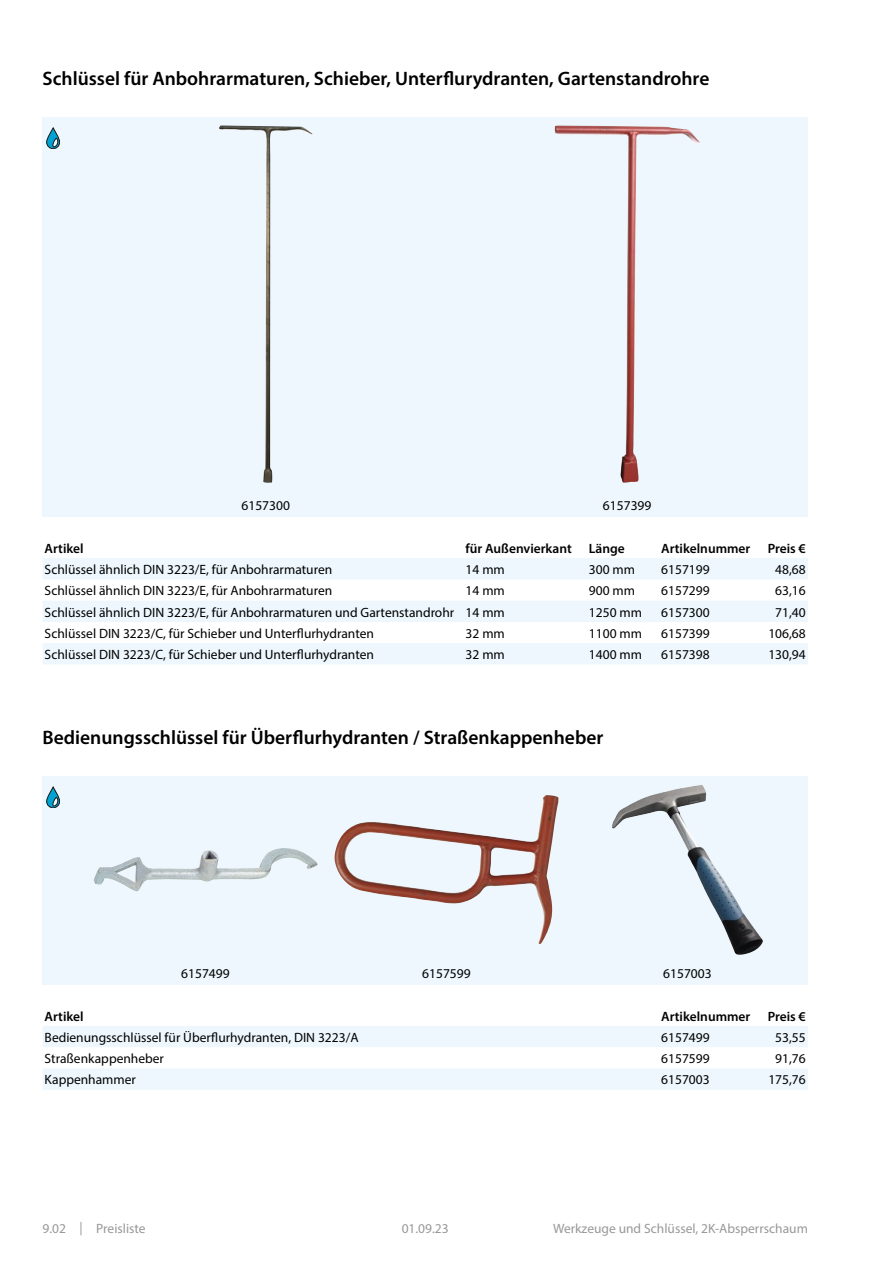
<style>
.page{position:relative;width:893px;height:1263px;background:#fff}
.page>*{position:absolute;margin:0;border:0;box-sizing:border-box;transform-origin:0 0}
.Titel{font:600 19.5px "Myriad Pro";color:#000}
.Artikel{font:13.5px "Myriad Pro";color:#000}
.t1{font:13.5px "Myriad Pro";color:#989898}
.Kopfzeile{font:600 13.5px "Myriad Pro";color:#000}
.Artikelnummer{font:13.5px "Myriad Pro";color:#000}
.Preis{font:13.5px "Myriad Pro";color:#000}
.Bildname{font:13.5px "Myriad Pro";color:#000}
.Preisname{font:600 13.5px "Myriad Pro";letter-spacing:-.005em;color:#000}
</style>
<div class="page">
<div style="left:43px;top:117px;width:765px;height:400px;background:#edf7fd"></div>
<img style="left:219px;top:125px;width:93px;height:358px">
<img style="left:555px;top:125px;width:145px;height:358px">
<svg style="left:43px;top:558px;width:765px;height:106px;fill:#edf7fd"></svg>
<div style="left:43px;top:776px;width:765px;height:208px;background:#edf7fd"></div>
<img style="left:94px;top:848px;width:223px;height:44px">
<img style="left:334px;top:795px;width:224px;height:149px">
<img style="left:612px;top:785px;width:151px;height:170px">
<svg style="left:43px;top:1026px;width:765px;height:64px;fill:#edf7fd"></svg>
<svg style="left:47px;top:128px;width:13px;height:21px"></svg>
<svg style="left:47px;top:787px;width:13px;height:21px"></svg>
<p class="Titel" style="left:43px;top:66px;width:668px">Schlüssel für Anbohrarmaturen, Schieber, Unterflurydranten, Gartenstandrohre</p>
<p class="Bildname" style="left:242px;top:497px;width:50px">6157300</p>
<p class="Bildname" style="left:603px;top:497px;width:50px">6157399</p>
<p class="Kopfzeile" style="left:45px;top:540px;width:41px">Artikel</p>
<p class="Kopfzeile" style="left:466px;top:540px;width:108px">für Außenvierkant</p>
<p class="Kopfzeile" style="left:589px;top:540px;width:37px">Länge</p>
<p class="Kopfzeile" style="left:661px;top:540px;width:91px">Artikelnummer</p>
<p class="Preisname" style="left:768px;top:540px;width:40px">Preis €</p>
<p class="Artikel" style="left:45px;top:561px;width:289px">Schlüssel ähnlich DIN 3223/E, für Anbohrarmaturen</p>
<p class="Artikel" style="left:466px;top:561px;width:41px">14 mm</p>
<p class="Artikel" style="left:589px;top:561px;width:48px">300 mm</p>
<p class="Artikelnummer" style="left:661px;top:561px;width:50px">6157199</p>
<p class="Preis" style="left:775px;top:561px;width:32px">48,68</p>
<p class="Artikel" style="left:45px;top:582px;width:289px">Schlüssel ähnlich DIN 3223/E, für Anbohrarmaturen</p>
<p class="Artikel" style="left:466px;top:582px;width:41px">14 mm</p>
<p class="Artikel" style="left:589px;top:582px;width:48px">900 mm</p>
<p class="Artikelnummer" style="left:661px;top:582px;width:50px">6157299</p>
<p class="Preis" style="left:775px;top:582px;width:32px">63,16</p>
<p class="Artikel" style="left:45px;top:604px;width:411px">Schlüssel ähnlich DIN 3223/E, für Anbohrarmaturen und Gartenstandrohr</p>
<p class="Artikel" style="left:466px;top:604px;width:41px">14 mm</p>
<p class="Artikel" style="left:589px;top:604px;width:55px">1250 mm</p>
<p class="Artikelnummer" style="left:661px;top:604px;width:50px">6157300</p>
<p class="Preis" style="left:775px;top:604px;width:32px">71,40</p>
<p class="Artikel" style="left:45px;top:625px;width:331px">Schlüssel DIN 3223/C, für Schieber und Unterflurhydranten</p>
<p class="Artikel" style="left:466px;top:625px;width:41px">32 mm</p>
<p class="Artikel" style="left:589px;top:625px;width:55px">1100 mm</p>
<p class="Artikelnummer" style="left:661px;top:625px;width:50px">6157399</p>
<p class="Preis" style="left:768px;top:625px;width:39px">106,68</p>
<p class="Artikel" style="left:45px;top:646px;width:331px">Schlüssel DIN 3223/C, für Schieber und Unterflurhydranten</p>
<p class="Artikel" style="left:466px;top:646px;width:41px">32 mm</p>
<p class="Artikel" style="left:589px;top:646px;width:55px">1400 mm</p>
<p class="Artikelnummer" style="left:661px;top:646px;width:50px">6157398</p>
<p class="Preis" style="left:768px;top:646px;width:39px">130,94</p>
<p class="Titel" style="left:43px;top:725px;width:562px">Bedienungsschlüssel für Überflurhydranten / Straßenkappenheber</p>
<p class="Bildname" style="left:181px;top:965px;width:50px">6157499</p>
<p class="Bildname" style="left:422px;top:965px;width:50px">6157599</p>
<p class="Bildname" style="left:663px;top:965px;width:50px">6157003</p>
<p class="Kopfzeile" style="left:45px;top:1007px;width:41px">Artikel</p>
<p class="Kopfzeile" style="left:661px;top:1007px;width:91px">Artikelnummer</p>
<p class="Preisname" style="left:768px;top:1007px;width:40px">Preis €</p>
<p class="Artikel" style="left:45px;top:1029px;width:315px">Bedienungsschlüssel für Überflurhydranten, DIN 3223/A</p>
<p class="Artikelnummer" style="left:661px;top:1029px;width:50px">6157499</p>
<p class="Preis" style="left:775px;top:1029px;width:32px">53,55</p>
<p class="Artikel" style="left:45px;top:1050px;width:121px">Straßenkappenheber</p>
<p class="Artikelnummer" style="left:661px;top:1050px;width:50px">6157599</p>
<p class="Preis" style="left:775px;top:1050px;width:32px">91,76</p>
<p class="Artikel" style="left:45px;top:1071px;width:93px">Kappenhammer</p>
<p class="Artikelnummer" style="left:661px;top:1071px;width:50px">6157003</p>
<p class="Preis" style="left:768px;top:1071px;width:39px">175,76</p>
<p class="t1" style="left:43px;top:1220px;width:105px">9.02 | Preisliste</p>
<p class="t1" style="left:402px;top:1220px;width:49px">01.09.23</p>
<p class="t1" style="left:553px;top:1220px;width:256px">Werkzeuge und Schlüssel, 2K-Absperrschaum</p>
</div>
